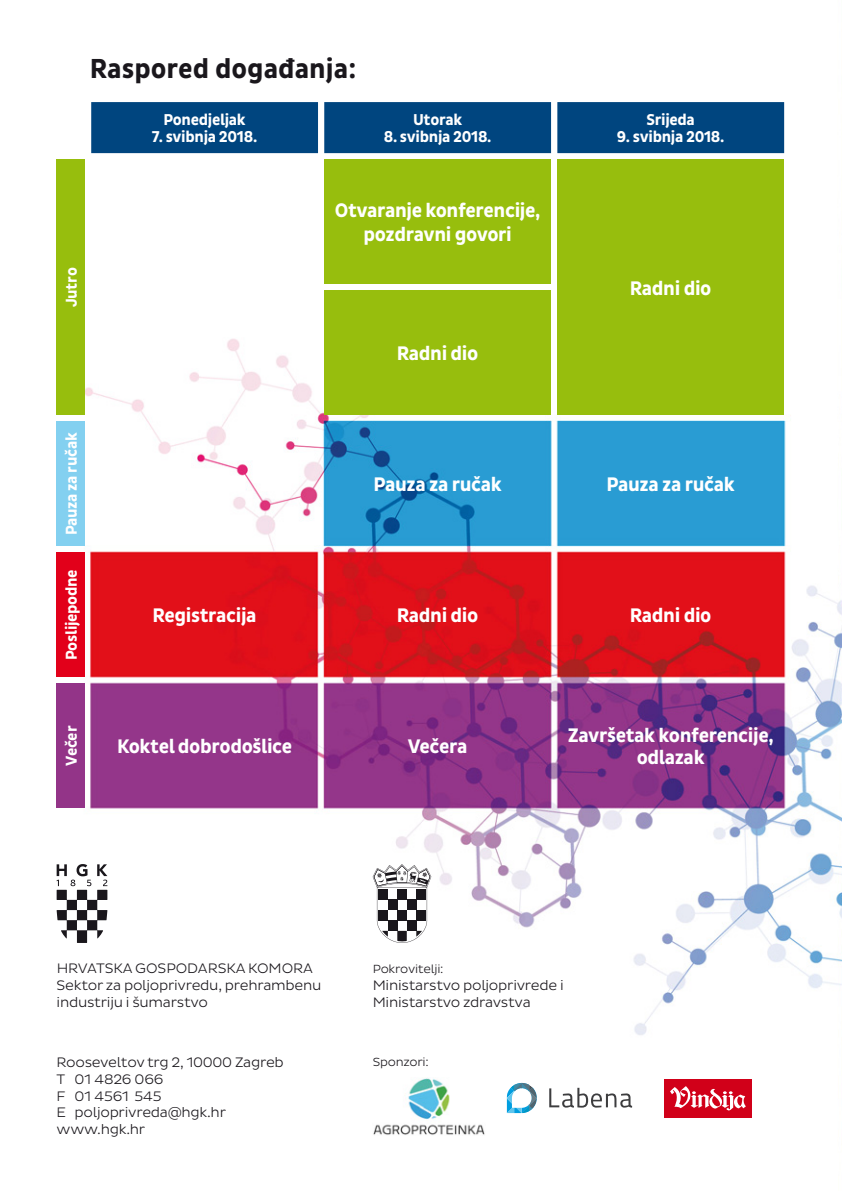
<style>
.page{position:relative;width:842px;height:1191px;background:#fff}
.page>*{position:absolute;margin:0;border:0;box-sizing:border-box;transform-origin:0 0}
.t1{font:700 28px "Pluto Sans Cond";color:#1a171c}
.t2{font:700 20px/24px "Pluto Sans Cond";letter-spacing:-.02em;color:#fff;text-align:center}
.t3{font:700 16px "Pluto Sans Cond";letter-spacing:-.02em;color:#fff}
.t4{font:300 14px/16.8px "Pluto Sans";letter-spacing:-.02em;color:#1a171c}
.t5{font:300 12px "Pluto Sans";letter-spacing:-.02em;color:#1a171c}
</style>
<div class="page">
<img style="left:56px;top:102px;width:786px;height:1016px">
<div style="left:324px;top:159px;width:227px;height:125px;background:#97be0d"></div>
<div style="left:557px;top:159px;width:227px;height:256px;background:#97be0d"></div>
<div style="left:324px;top:290px;width:227px;height:125px;background:#97be0d"></div>
<svg style="left:373px;top:864px;width:58px;height:79px"></svg>
<div style="left:91px;top:102px;width:693px;height:51px;background:#00457f"></div>
<svg style="left:57px;top:864px;width:50px;height:79px"></svg>
<div style="left:57px;top:159px;width:28px;height:256px;background:#97be0d"></div>
<div style="left:57px;top:421px;width:28px;height:125px;background:#83d0f0"></div>
<div style="left:57px;top:552px;width:28px;height:125px;background:#e2001a"></div>
<div style="left:57px;top:683px;width:28px;height:125px;background:#933488"></div>
<img style="left:373px;top:1077px;width:112px;height:58px">
<svg style="left:549px;top:1087px;width:83px;height:20px"></svg>
<svg style="left:507px;top:1083px;width:31px;height:30px"></svg>
<div style="left:664px;top:1079px;width:88px;height:38px;background:#d10019"></div>
<svg style="left:670px;top:1086px;width:76px;height:25px"></svg>
<h1 class="t1" style="left:90px;top:58px;width:268px">Raspored događanja:</h1>
<p class="t3" style="left:163px;top:113px;width:84px">Ponedjeljak</p>
<p class="t3" style="left:152px;top:131px;width:107px">7. svibnja 2018.</p>
<p class="t3" style="left:413px;top:113px;width:51px">Utorak</p>
<p class="t3" style="left:384px;top:131px;width:109px">8. svibnja 2018.</p>
<p class="t3" style="left:65px;top:307px;width:41px;rotate:-90deg">Jutro</p>
<h2 class="t2" style="left:335px;top:200px;width:207px">Otvaranje konferencije, pozdravni govori</h2>
<h2 class="t2" style="left:397px;top:343px;width:83px">Radni dio</h2>
<p class="t3" style="left:646px;top:113px;width:50px">Srijeda</p>
<p class="t3" style="left:617px;top:131px;width:109px">9. svibnja 2018.</p>
<h2 class="t2" style="left:630px;top:277px;width:83px">Radni dio</h2>
<p class="t3" style="left:65px;top:535px;width:104px;rotate:-90deg">Pauza za ručak</p>
<p class="t3" style="left:65px;top:660px;width:92px;rotate:-90deg">Poslijepodne</p>
<p class="t3" style="left:65px;top:765px;width:41px;rotate:-90deg">Večer</p>
<h2 class="t2" style="left:373px;top:474px;width:130px">Pauza za ručak</h2>
<h2 class="t2" style="left:606px;top:474px;width:130px">Pauza za ručak</h2>
<h2 class="t2" style="left:153px;top:605px;width:106px">Registracija</h2>
<h2 class="t2" style="left:397px;top:605px;width:83px">Radni dio</h2>
<h2 class="t2" style="left:630px;top:605px;width:83px">Radni dio</h2>
<h2 class="t2" style="left:117px;top:736px;width:177px">Koktel dobrodošlice</h2>
<h2 class="t2" style="left:408px;top:736px;width:61px">Večera</h2>
<h2 class="t2" style="left:568px;top:726px;width:208px;line-height:22px">Završetak konferencije, odlazak</h2>
<p class="t4" style="left:57px;top:961px;width:266px">HRVATSKA GOSPODARSKA KOMORA<br>Sektor za poljoprivredu, prehrambenu industriju i šumarstvo</p>
<p class="t4" style="left:57px;top:1054px;width:229px">Rooseveltov trg 2, 10000 Zagreb<br>T 01 4826 066<br>F 01 4561 545<br>E poljoprivreda@hgk.hr www.hgk.hr</p>
<p class="t5" style="left:373px;top:964px;width:72px">Pokrovitelji:</p>
<p class="t4" style="left:373px;top:977px;width:192px">Ministarstvo poljoprivrede i<br>Ministarstvo zdravstva</p>
<p class="t5" style="left:373px;top:1057px;width:58px">Sponzori:</p>
</div>
